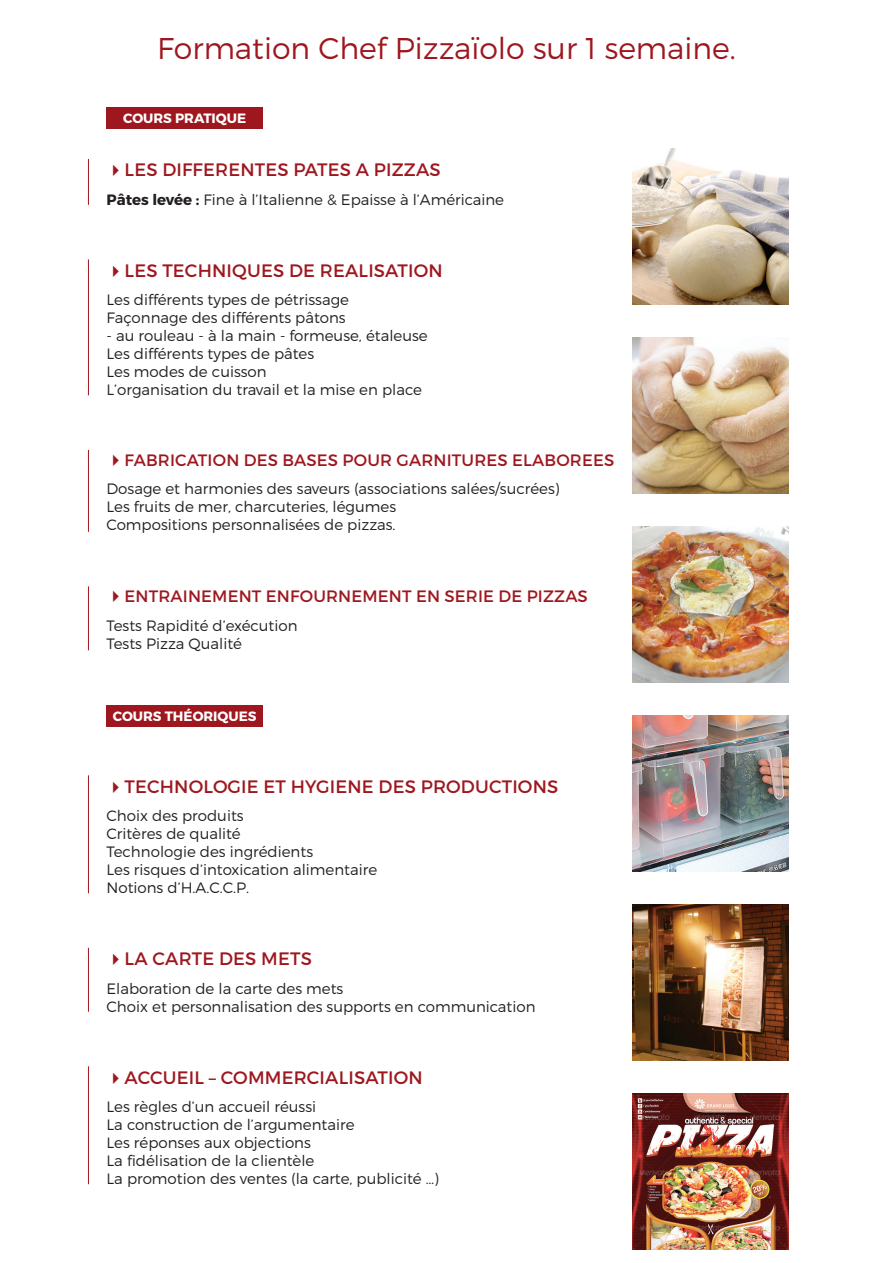
<style>
.page{position:relative;width:893px;height:1263px;background:#fff}
.page>*{position:absolute;margin:0;border:0;box-sizing:border-box;transform-origin:0 0}
.t1{font:300 30px "Montserrat";color:#9e171f}
.t2{font:18px "Montserrat";letter-spacing:.01em;color:#9e171f}
.t3{font:16.5px "Montserrat";letter-spacing:.01em;color:#9e171f}
.t4{font:300 15px/18px "Montserrat";color:#231f20}
.t5{font:700 13.5px "Montserrat";color:#fff}
.s1{font-weight:700}
</style>
<div class="page">
<div style="left:106px;top:107px;width:157px;height:22px;background:#9e171f"></div>
<div style="left:106px;top:705px;width:157px;height:22px;background:#9e171f"></div>
<img style="left:632px;top:148px;width:156px;height:157px">
<img style="left:632px;top:715px;width:156px;height:156px">
<img style="left:632px;top:526px;width:156px;height:157px">
<img style="left:632px;top:337px;width:156px;height:157px">
<img style="left:632px;top:1093px;width:156px;height:156px">
<img style="left:632px;top:904px;width:156px;height:156px">
<hr style="left:88px;top:159px;width:1px;height:46px;background:#9e171f">
<hr style="left:88px;top:259px;width:1px;height:136px;background:#9e171f">
<hr style="left:88px;top:450px;width:1px;height:82px;background:#9e171f">
<hr style="left:88px;top:586px;width:1px;height:64px;background:#9e171f">
<hr style="left:88px;top:775px;width:1px;height:118px;background:#9e171f">
<hr style="left:88px;top:948px;width:1px;height:64px;background:#9e171f">
<hr style="left:88px;top:1066px;width:1px;height:118px;background:#9e171f">
<h1 class="t1" style="left:157px;top:30px;width:580px">Formation Chef Pizzaïolo sur 1 semaine.</h1>
<p class="t5" style="left:123px;top:110px;width:125px">COURS PRATIQUE</p>
<p class="t2" style="left:106px;top:159px;width:336px">✔LES DIFFERENTES PATES A PIZZAS</p>
<p class="t4" style="left:106px;top:190px;width:399px"><span class="s1">Pâtes levée :</span> Fine à l’Italienne &amp; Epaisse à l’Américaine</p>
<p class="t2" style="left:106px;top:259px;width:338px">✔LES TECHNIQUES DE REALISATION</p>
<p class="t4" style="left:106px;top:291px;width:244px">Les différents types de pétrissage<br>Façonnage des différents pâtons</p>
<p class="t4" style="left:106px;top:327px;width:323px">- au rouleau - à la main - formeuse, étaleuse Les différents types de pâtes<br>Les modes de cuisson<br>L’organisation du travail et la mise en place</p>
<p class="t3" style="left:106px;top:450px;width:509px">✔FABRICATION DES BASES POUR GARNITURES ELABOREES</p>
<p class="t4" style="left:106px;top:480px;width:455px">Dosage et harmonies des saveurs (associations salées/sucrées)<br>Les fruits de mer, charcuteries, légumes<br>Compositions personnalisées de pizzas.</p>
<p class="t3" style="left:106px;top:586px;width:483px">✔ENTRAINEMENT ENFOURNEMENT EN SERIE DE PIZZAS</p>
<p class="t4" style="left:106px;top:616px;width:193px">Tests Rapidité d’exécution<br>Tests Pizza Qualité</p>
<p class="t5" style="left:113px;top:708px;width:145px">COURS THÉORIQUES</p>
<p class="t2" style="left:106px;top:775px;width:453px">✔TECHNOLOGIE ET HYGIENE DES PRODUCTIONS</p>
<p class="t4" style="left:106px;top:807px;width:272px">Choix des produits<br>Critères de qualité<br>Technologie des ingrédients<br>Les risques d’intoxication alimentaire<br>Notions d’H.A.C.C.P.</p>
<p class="t2" style="left:106px;top:948px;width:207px">✔LA CARTE DES METS</p>
<p class="t4" style="left:106px;top:979px;width:431px">Elaboration de la carte des mets<br>Choix et personnalisation des supports en communication</p>
<p class="t2" style="left:106px;top:1066px;width:318px">✔ACCUEIL – COMMERCIALISATION</p>
<p class="t4" style="left:106px;top:1097px;width:334px">Les règles d’un accueil réussi<br>La construction de l’argumentaire<br>Les réponses aux objections<br>La fidélisation de la clientèle<br>La promotion des ventes (la carte, publicité …)</p>
</div>
